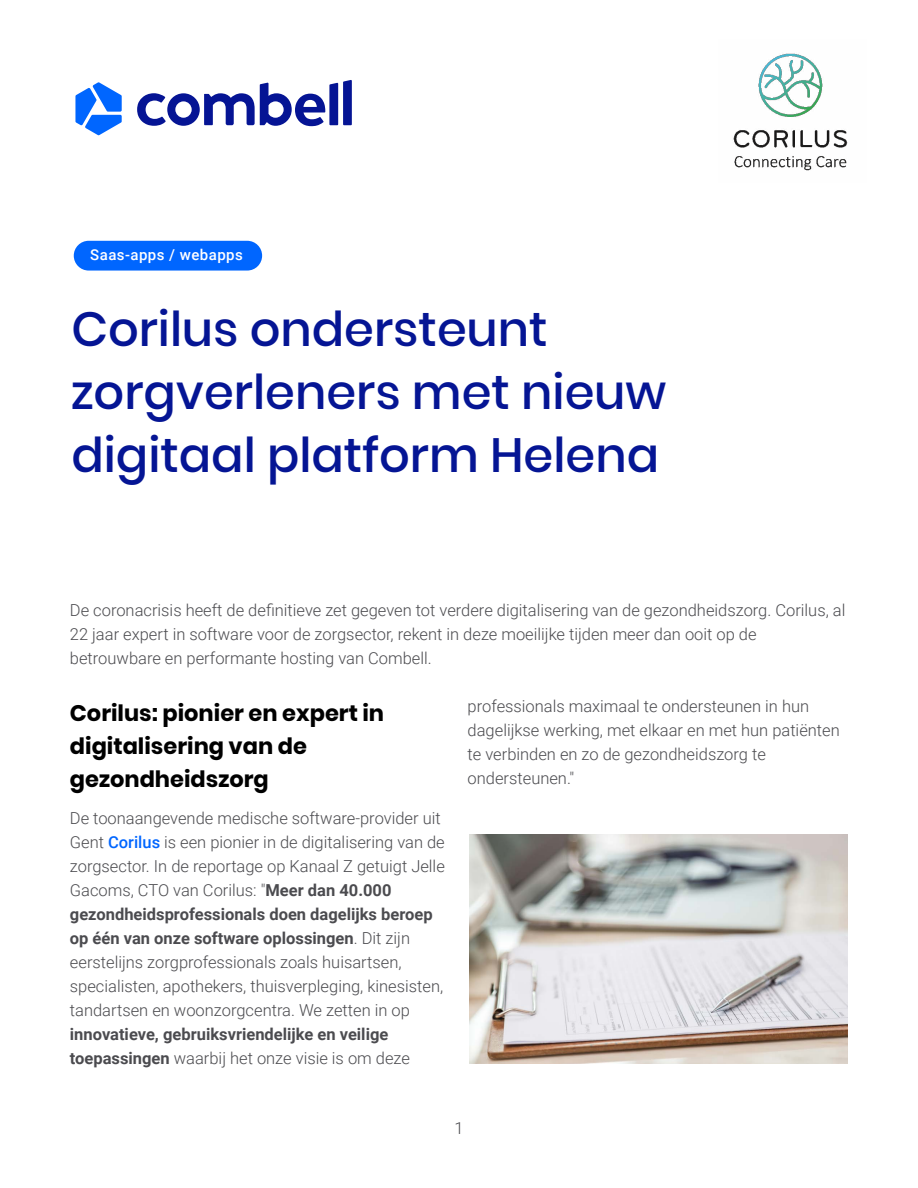
<style>
.page{position:relative;width:918px;height:1188px;background:#fff}
.page>*{position:absolute;margin:0;border:0;box-sizing:border-box;transform-origin:0 0}
.t1{font:500 48px/63px "Poppins";color:#051594}
.t2{font:700 22.5px/33px "Poppins";color:#000}
.t3{font:300 16.5px/24px "Roboto";color:#4b4b4f}
.t4{font:700 16.5px/24px "Roboto";color:#4b4b4f}
.t5{font:500 15px "Roboto";letter-spacing:.03em;color:#fff}
.s1{font-weight:500;color:#06f}
.s2{font-weight:700}
.s3{font-weight:300}
</style>
<div class="page">
<svg style="left:137px;top:80px;width:215px;height:46px"></svg>
<svg style="left:75px;top:82px;width:47px;height:53px"></svg>
<div style="left:74px;top:241px;width:188px;height:30px;background:#06f;border-radius:15px"></div>
<img style="left:733px;top:53px;width:115px;height:118px">
<img style="left:470px;top:834px;width:377px;height:230px">
<p class="t5" style="left:90px;top:244px;width:154px">Saas-apps / webapps</p>
<h1 class="t1" style="left:71px;top:298px;width:596px">Corilus ondersteunt zorgverleners met nieuw digitaal platform Helena</h1>
<p class="t3" style="left:70px;top:598px;width:777px">De coronacrisis heeft de definitieve zet gegeven tot verdere digitalisering van de gezondheidszorg. Corilus, al<br>22 jaar expert in software voor de zorgsector, rekent in deze moeilijke tijden meer dan ooit op de betrouwbare en performante hosting van Combell.</p>
<h2 class="t2" style="left:70px;top:697px;width:316px">Corilus: pionier en expert in digitalisering van de gezondheidszorg</h2>
<p class="t3" style="left:70px;top:805px;width:376px">De toonaangevende medische software-provider uit Gent <span class="s1">Corilus</span> is een pionier in de digitalisering van de zorgsector. In de reportage op Kanaal Z getuigt Jelle Gacoms, CTO van Corilus: "<span class="s2">Meer dan 40.000 gezondheidsprofessionals doen dagelijks beroep op één van onze software oplossingen</span>. Dit zijn eerstelijns zorgprofessionals zoals huisartsen, specialisten, apothekers, thuisverpleging, kinesisten, tandartsen en woonzorgcentra. We zetten in op</p>
<p class="t4" style="left:70px;top:1022px;width:342px">innovatieve, gebruiksvriendelijke en veilige toepassingen <span class="s3">waarbij het onze visie is om deze</span></p>
<p class="t3" style="left:468px;top:694px;width:374px">professionals maximaal te ondersteunen in hun dagelijkse werking, met elkaar en met hun patiënten te verbinden en zo de gezondheidszorg te ondersteunen."</p>
<p class="t3" style="left:454px;top:1115px;width:11px">1</p>
</div>
